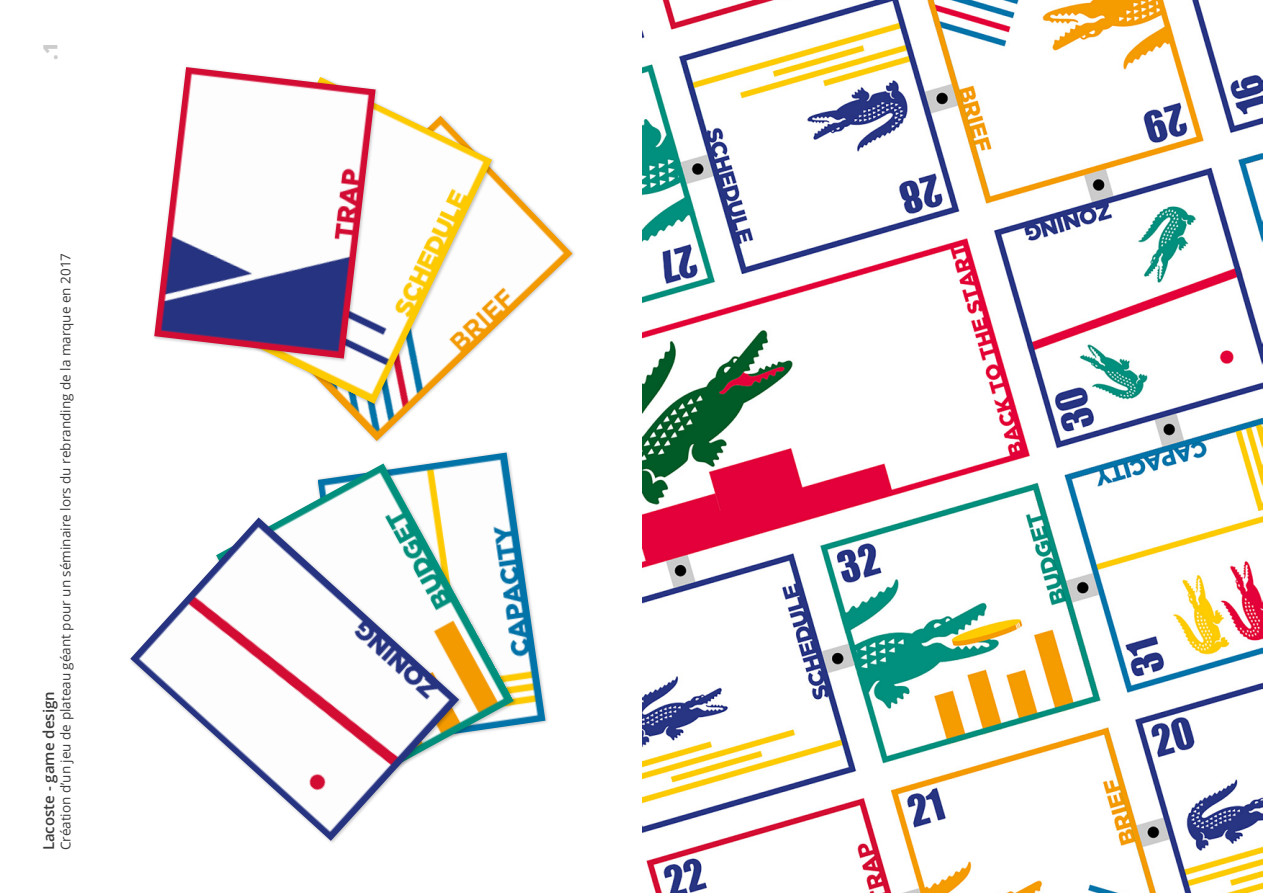
<style>
.page{position:relative;width:1263px;height:893px;background:#fff}
.page>*{position:absolute;margin:0;border:0;box-sizing:border-box;transform-origin:0 0}
.t1{font:800 19.5px "Open Sans";color:#ccc}
.t2{font:600 15px "Open Sans";color:#3c3c3b}
.t3{font:13.5px "Open Sans";color:#3c3c3b}
</style>
<div class="page">
<img style="left:642px;top:0;width:621px;height:893px">
<img style="left:343px;top:171px;width:229px;height:270px">
<img style="left:442px;top:452px;width:103px;height:275px">
<div style="left:200px;top:75px;width:296px;height:333px;background:#000;opacity:.25"></div>
<img style="left:202px;top:77px;width:290px;height:327px">
<div style="left:214px;top:461px;width:304px;height:336px;background:#000;opacity:.25"></div>
<img style="left:216px;top:463px;width:298px;height:330px">
<div style="left:152px;top:65px;width:228px;height:298px;background:#000;opacity:.25"></div>
<img style="left:154px;top:67px;width:222px;height:292px">
<div style="left:128px;top:515px;width:335px;height:330px;background:#000;opacity:.25"></div>
<img style="left:130px;top:517px;width:329px;height:324px">
<h1 class="t1" style="left:36px;top:60px;width:19px;rotate:-90deg">.1</h1>
<p class="t3" style="left:56px;top:850px;width:599px;rotate:-90deg">Création d’un jeu de plateau géant pour un séminaire lors du rebranding de la marque en 2017</p>
<p class="t2" style="left:38px;top:850px;width:161px;rotate:-90deg">Lacoste - game design</p>
</div>
